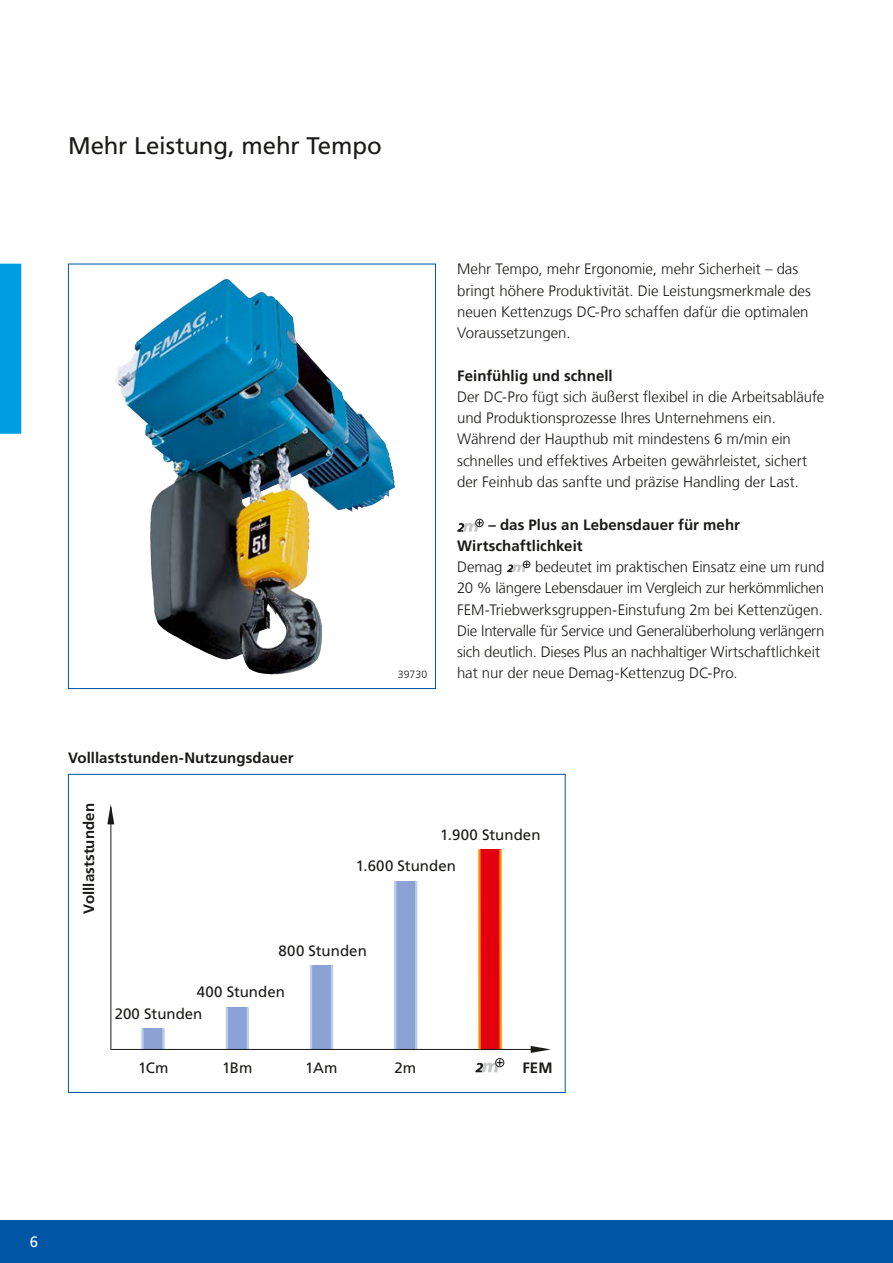
<style>
.page{position:relative;width:893px;height:1263px;background:#fff}
.page>*{position:absolute;margin:0;border:0;box-sizing:border-box;transform-origin:0 0}
.t1{font:24px "Frutiger LT Com";letter-spacing:-.005em;color:#1a1a18}
.t2{font:300 15px/21.3px "Frutiger LT Com";letter-spacing:-.005em;color:#1a1a18}
.t3{font:700 15px/21.3px "Frutiger LT Com";letter-spacing:.005em;color:#1a1a18}
.t4{font:15px "Frutiger LT Com";color:#1a1a18}
.t5{font:15px "Frutiger LT Com";color:#fff}
.t6{font:300 10.5px "Frutiger LT Com";letter-spacing:.005em;color:#1a1a18}
</style>
<div class="page">
<div style="left:0;top:1220px;width:893px;height:43px;background:#0055a4"></div>
<div style="left:479px;top:849px;width:21px;height:200px;background:#e3000f"></div>
<hr style="left:499px;top:849px;width:3px;height:200px;background:#f39100">
<div style="left:395px;top:881px;width:21px;height:168px;background:#8ca2d4"></div>
<hr style="left:415px;top:881px;width:2px;height:168px;background:#bccdeb">
<hr style="left:394px;top:881px;width:2px;height:168px;background:#bccdeb">
<div style="left:311px;top:965px;width:21px;height:84px;background:#8ca2d4"></div>
<hr style="left:331px;top:965px;width:2px;height:84px;background:#bccdeb">
<hr style="left:310px;top:965px;width:2px;height:84px;background:#bccdeb">
<div style="left:227px;top:1007px;width:21px;height:42px;background:#8ca2d4"></div>
<hr style="left:247px;top:1007px;width:2px;height:42px;background:#bccdeb">
<hr style="left:226px;top:1007px;width:2px;height:42px;background:#bccdeb">
<div style="left:142px;top:1028px;width:21px;height:21px;background:#8ca2d4"></div>
<hr style="left:162px;top:1028px;width:3px;height:21px;background:#bccdeb">
<hr style="left:141px;top:1028px;width:3px;height:21px;background:#bccdeb">
<hr style="left:111px;top:807px;width:1px;height:243px;background:#1a1a18">
<hr style="left:111px;top:1049px;width:420px;height:1px;background:#1a1a18">
<svg style="left:107px;top:804px;width:7px;height:20px"></svg>
<svg style="left:531px;top:1046px;width:20px;height:7px"></svg>
<hr style="left:478px;top:849px;width:3px;height:200px;background:#f39100">
<div style="left:68px;top:774px;width:498px;height:319px;border:1px solid #0055a4"></div>
<div style="left:0;top:264px;width:21px;height:170px;background:#009ee3"></div>
<img style="left:115px;top:279px;width:207px;height:396px">
<div style="left:68px;top:264px;width:368px;height:425px;border:1px solid #0055a4"></div>
<div style="left:475px;top:519px;width:8px;height:8px;border:1px solid #1a1a18;border-radius:50%"></div>
<svg style="left:457px;top:520px;width:25px;height:12px"></svg>
<div style="left:523px;top:561px;width:7px;height:7px;border:1px solid #1a1a18;border-radius:50%"></div>
<svg style="left:507px;top:562px;width:22px;height:10px"></svg>
<div style="left:495px;top:1058px;width:9px;height:9px;border:1px solid #1a1a18;border-radius:50%"></div>
<svg style="left:475px;top:1060px;width:28px;height:12px"></svg>
<h1 class="t1" style="left:68px;top:132px;width:315px">Mehr Leistung, mehr Tempo</h1>
<p class="t3" style="left:68px;top:748px;width:227px">Volllaststunden-Nutzungsdauer</p>
<p class="t6" style="left:398px;top:669px;width:31px">39730</p>
<p class="t2" style="left:457px;top:259px;width:355px">Mehr Tempo, mehr Ergonomie, mehr Sicherheit – das bringt höhere Produktivität. Die Leistungsmerkmale des neuen Kettenzugs DC-Pro schaffen dafür die optimalen Voraussetzungen.</p>
<p class="t3" style="left:457px;top:365px;width:157px">Feinfühlig und schnell</p>
<p class="t2" style="left:457px;top:386px;width:369px">Der DC-Pro fügt sich äußerst flexibel in die Arbeitsabläufe und Produktionsprozesse Ihres Unternehmens ein.<br>Während der Haupthub mit mindestens 6 m/min ein schnelles und effektives Arbeiten gewährleistet, sichert der Feinhub das sanfte und präzise Handling der Last.</p>
<p class="t3" style="left:457px;top:514px;width:284px;text-indent:31px">– das Plus an Lebensdauer für mehr<br>Wirtschaftlichkeit</p>
<p class="t2" style="left:457px;top:556px;width:47px">Demag</p>
<p class="t2" style="left:457px;top:556px;width:369px;text-indent:78px">bedeutet im praktischen Einsatz eine um rund 20 % längere Lebensdauer im Vergleich zur herkömmlichen FEM-Triebwerksgruppen-Einstufung 2m bei Kettenzügen.<br>Die Intervalle für Service und Generalüberholung verlängern sich deutlich. Dieses Plus an nachhaltiger Wirtschaftlichkeit hat nur der neue Demag‑Kettenzug DC-Pro.</p>
<p class="t3" style="left:79px;top:914px;width:112px;rotate:-90deg">Volllaststunden</p>
<p class="t4" style="left:440px;top:826px;width:102px">1.900 Stunden</p>
<p class="t4" style="left:356px;top:857px;width:102px">1.600 Stunden</p>
<p class="t4" style="left:279px;top:942px;width:90px">800 Stunden</p>
<p class="t4" style="left:197px;top:982px;width:90px">400 Stunden</p>
<p class="t4" style="left:115px;top:1005px;width:89px">200 Stunden</p>
<p class="t4" style="left:138px;top:1058px;width:32px">1Cm</p>
<p class="t4" style="left:222px;top:1058px;width:32px">1Bm</p>
<p class="t4" style="left:305px;top:1058px;width:34px">1Am</p>
<p class="t4" style="left:395px;top:1058px;width:23px">2m</p>
<p class="t3" style="left:522px;top:1057px;width:32px">FEM</p>
<p class="t5" style="left:30px;top:1233px;width:10px">6</p>
</div>
